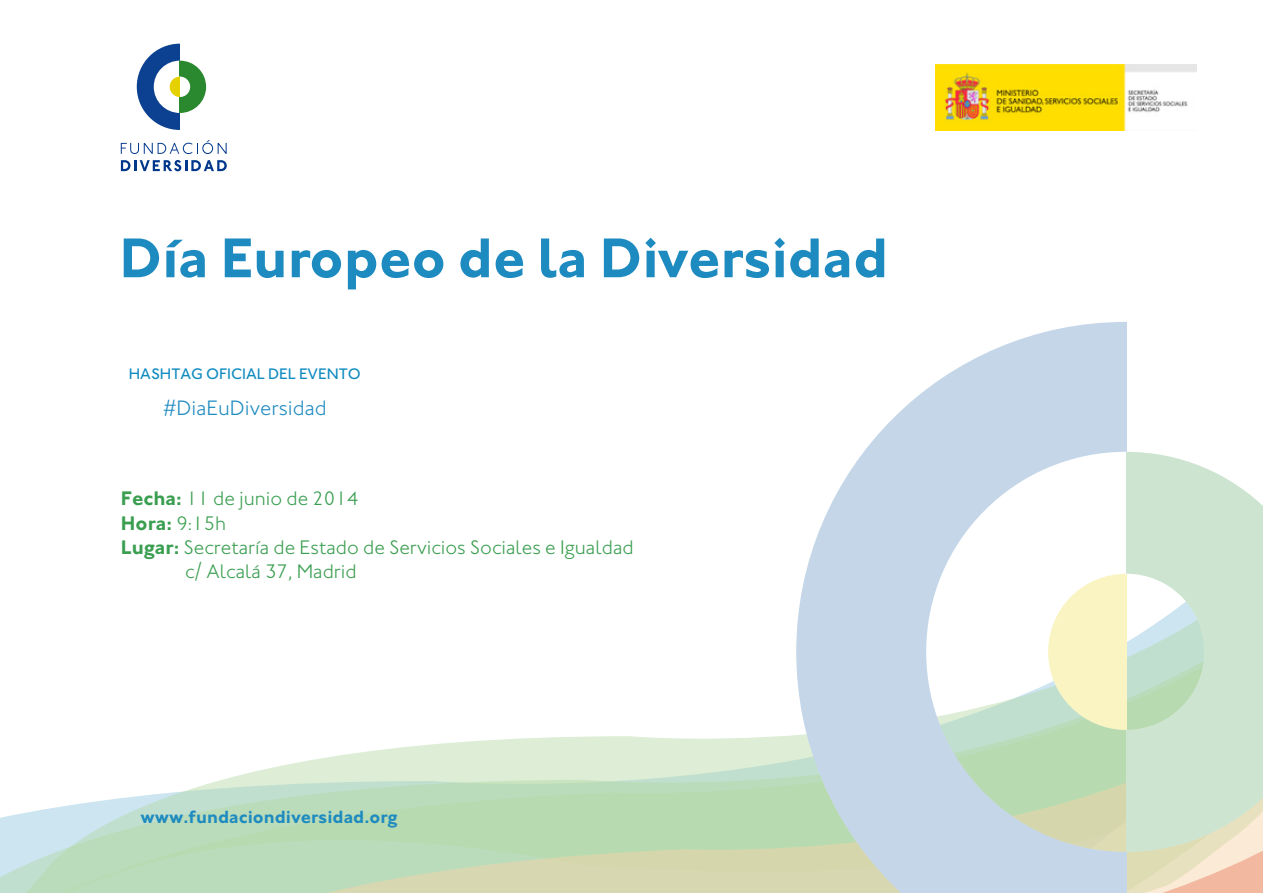
<style>
.page{position:relative;width:1263px;height:893px;background:#fff}
.page>*{position:absolute;margin:0;border:0;box-sizing:border-box;transform-origin:0 0}
.t1{font:700 57.6px "Johnston ITC Std";color:#1e8bc0}
.t2{font:300 21.45px "Johnston ITC Std";color:#218cc1}
.t3{font:300 20.25px "Johnston ITC Std";color:#3a9e50}
.t4{font:700 20.25px "Johnston ITC Std";color:#3a9e50}
.t5{font:700 18.15px "Johnston ITC Std";color:#1e8bc0}
.t6{font:500 15.75px "Johnston ITC Std";color:#108bc0}
.s1{font-weight:700}
.s2{font-weight:300}
</style>
<div class="page">
<svg style="left:0;top:735px;width:1263px;height:158px"></svg>
<svg style="left:121px;top:140px;width:106px;height:14px"></svg>
<svg style="left:121px;top:160px;width:106px;height:11px"></svg>
<svg style="left:137px;top:44px;width:69px;height:86px"></svg>
<img style="left:935px;top:65px;width:261px;height:65px">
<svg style="left:796px;top:322px;width:330px;height:571px;fill:#c4d6e7"></svg>
<svg style="left:1126px;top:452px;width:137px;height:400px;background:#d1e5d2"></svg>
<svg style="left:1048px;top:574px;width:78px;height:156px;background:#f3f2c9"></svg>
<h1 class="t1" style="left:119px;top:223px;width:770px">Día Europeo de la Diversidad</h1>
<p class="t6" style="left:129px;top:365px;width:233px">HASHTAG OFICIAL DEL EVENTO</p>
<p class="t2" style="left:163px;top:396px;width:165px">#DiaEuDiversidad</p>
<p class="t3" style="left:121px;top:487px;width:239px"><span class="s1">Fecha:</span> 11 de junio de 2014</p>
<p class="t4" style="left:121px;top:511px;width:107px">Hora: <span class="s2">9:15h</span></p>
<p class="t3" style="left:121px;top:535px;width:514px"><span class="s1">Lugar:</span> Secretaría de Estado de Servicios Sociales e Igualdad</p>
<p class="t3" style="left:185px;top:559px;width:173px">c/ Alcalá 37, Madrid</p>
<p class="t5" style="left:141px;top:806px;width:258px">www.fundaciondiversidad.org</p>
</div>
